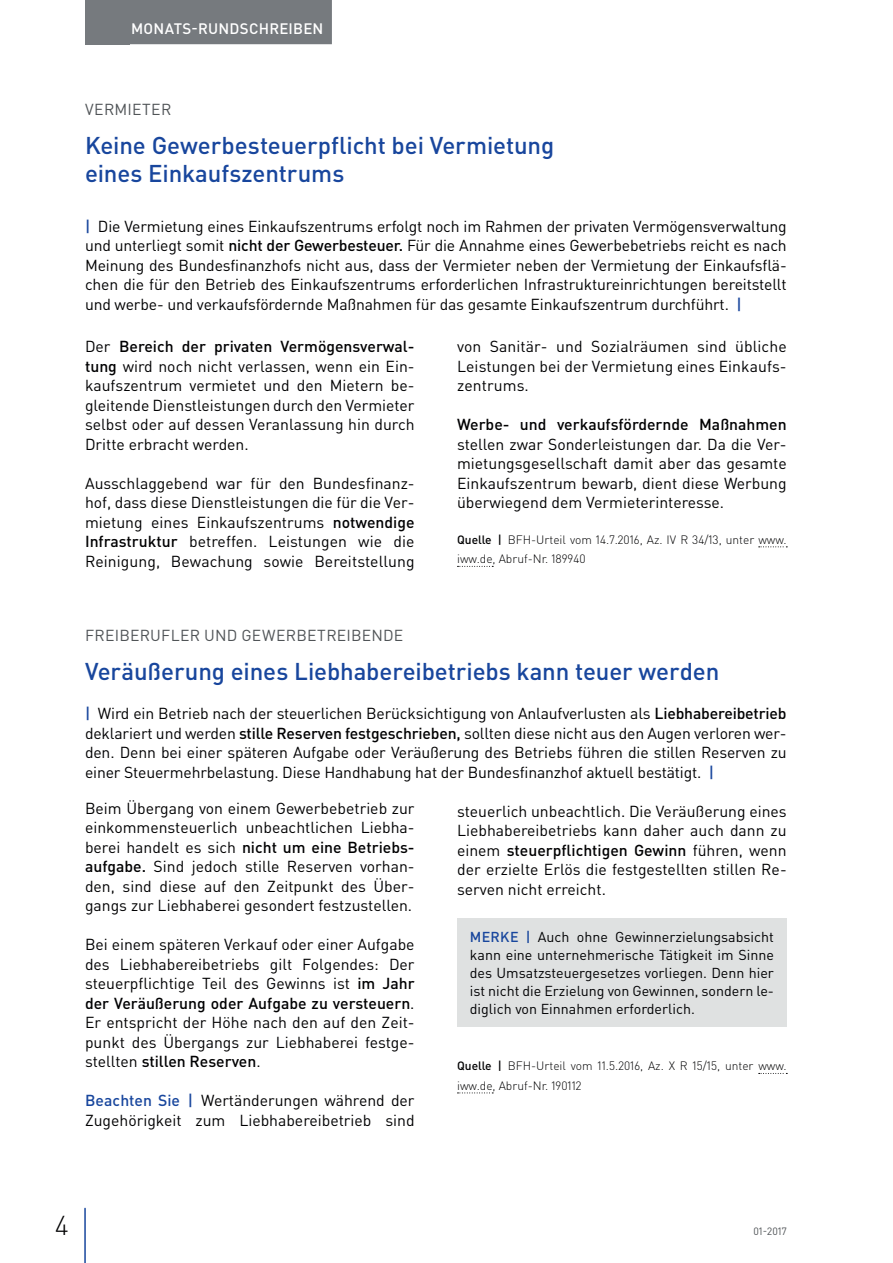
<style>
.page{position:relative;width:893px;height:1263px;background:#fff}
.page>*{position:absolute;margin:0;border:0;box-sizing:border-box;transform-origin:0 0}
.t1{font:300 27px "DIN Pro";color:#000002}
.t2{font:500 24px/28.5px "DIN Pro";letter-spacing:-.005em;color:#18469d}
.t3{font:15.75px/19.5px "DIN Pro";color:#000002;text-align:justify}
.t4{font:15.75px "DIN Pro";letter-spacing:.015em;color:#505457}
.t5{font:500 15.75px "DIN Pro";color:#000002}
.t6{font:500 15px "DIN Pro";letter-spacing:.015em;color:#fff}
.t7{font:14.25px/18px "DIN Pro";color:#000002;text-align:justify}
.t8{font:300 12px/19.5px "DIN Pro";color:#000002}
.t9{font:10.5px "DIN Pro";color:#505457}
.s1{font-weight:500;color:#18469d}
.s2{font-weight:500}
</style>
<div class="page">
<div style="left:85px;top:0;width:45px;height:44px;background:#767a7e"></div>
<hr style="left:84px;top:1208px;width:2px;height:55px;background:#18469d">
<div style="left:122px;top:0;width:210px;height:44px;background:#767a7e"></div>
<svg style="left:759px;top:546px;width:28px;height:1px"></svg>
<svg style="left:457px;top:566px;width:36px;height:1px"></svg>
<svg style="left:759px;top:1073px;width:28px;height:1px"></svg>
<svg style="left:457px;top:1092px;width:36px;height:1px"></svg>
<div style="left:457px;top:918px;width:330px;height:108px;background:#dfe1e1"></div>
<p class="t6" style="left:131px;top:18px;width:194px">MONATS-RUNDSCHREIBEN</p>
<p class="t4" style="left:85px;top:98px;width:88px">VERMIETER</p>
<h2 class="t2" style="left:85px;top:130px;width:471px">Keine Gewerbesteuerpflicht bei Vermietung eines Einkaufszentrums</h2>
<p class="t3" style="left:85px;top:216px;width:703px"><span class="s1">|</span> Die Vermietung eines Einkaufszentrums erfolgt noch im Rahmen der privaten Vermögensverwaltung und unterliegt somit <span class="s2">nicht der Gewerbesteuer.</span> Für die Annahme eines Gewerbebetriebs reicht es nach Meinung des Bundesfinanzhofs nicht aus, dass der Vermieter neben der Vermietung der Einkaufsflä&shy;chen die für den Betrieb des Einkaufszentrums erforderlichen Infrastruktureinrichtungen bereitstellt und werbe- und verkaufsfördernde Maßnahmen für das gesamte Einkaufszentrum durchführt. <span class="s1">|</span></p>
<p class="t3" style="left:85px;top:336px;width:331px">Der <span class="s2">Bereich der privaten Vermögensverwal&shy;tung</span> wird noch nicht verlassen, wenn ein Ein&shy;kaufszentrum vermietet und den Mietern be&shy;gleitende Dienstleistungen durch den Vermieter selbst oder auf dessen Veranlassung hin durch Dritte erbracht werden.</p>
<p class="t3" style="left:85px;top:473px;width:331px">Ausschlaggebend war für den Bundesfinanz&shy;hof, dass diese Dienstleistungen die für die Ver&shy;mietung eines Einkaufszentrums <span class="s2">notwendige Infrastruktur</span> betreffen. Leistungen wie die Reinigung, Bewachung sowie Bereitstellung</p>
<p class="t3" style="left:457px;top:336px;width:331px">von Sanitär- und Sozialräumen sind übliche Leistungen bei der Vermietung eines Einkaufs&shy;zentrums.</p>
<p class="t5" style="left:457px;top:414px;width:331px">Werbe- und verkaufsfördernde Maßnahmen</p>
<p class="t3" style="left:457px;top:434px;width:331px">stellen zwar Sonderleistungen dar. Da die Ver&shy;mietungsgesellschaft damit aber das gesamte Einkaufszentrum bewarb, dient diese Werbung überwiegend dem Vermieterinteresse.</p>
<p class="t8" style="left:457px;top:529px;width:331px"><span class="s2">Quelle |</span> BFH-Urteil vom 14.7.2016, Az. IV R 34/13, unter www. iww.de, Abruf-Nr. 189940</p>
<p class="t4" style="left:85px;top:625px;width:320px">FREIBERUFLER UND GEWERBETREIBENDE</p>
<h2 class="t2" style="left:85px;top:656px;width:636px">Veräußerung eines Liebhabereibetriebs kann teuer werden</h2>
<p class="t3" style="left:85px;top:703px;width:703px"><span class="s1">|</span> Wird ein Betrieb nach der steuerlichen Berücksichtigung von Anlaufverlusten als <span class="s2">Liebhabereibetrieb </span>deklariert und werden <span class="s2">stille Reserven festgeschrieben,</span> sollten diese nicht aus den Augen verloren wer&shy;den. Denn bei einer späteren Aufgabe oder Veräußerung des Betriebs führen die stillen Reserven zu einer Steuermehrbelastung. Diese Handhabung hat der Bundesfinanzhof aktuell bestätigt. <span class="s1">|</span></p>
<p class="t3" style="left:85px;top:797px;width:331px">Beim Übergang von einem Gewerbebetrieb zur einkommensteuerlich unbeachtlichen Liebha&shy;berei handelt es sich <span class="s2">nicht um eine Betriebs&shy;aufgabe.</span> Sind jedoch stille Reserven vorhan&shy;den, sind diese auf den Zeitpunkt des Über&shy;gangs zur Liebhaberei gesondert festzustellen.</p>
<p class="t3" style="left:85px;top:934px;width:331px">Bei einem späteren Verkauf oder einer Aufgabe des Liebhabereibetriebs gilt Folgendes: Der steuerpflichtige Teil des Gewinns ist <span class="s2">im Jahr der Veräußerung oder Aufgabe zu versteuern</span>.<br>Er entspricht der Höhe nach den auf den Zeit&shy;punkt des Übergangs zur Liebhaberei festge&shy;stellten <span class="s2">stillen Reserven</span>.</p>
<p class="t3" style="left:85px;top:1090px;width:331px"><span class="s1">Beachten Sie |</span> Wertänderungen während der<br>Zugehörigkeit zum Liebhabereibetrieb sind</p>
<p class="t3" style="left:457px;top:801px;width:331px">steuerlich unbeachtlich. Die Veräußerung eines Liebhabereibetriebs kann daher auch dann zu einem <span class="s2">steuerpflichtigen Gewinn</span> führen, wenn der erzielte Erlös die festgestellten stillen Re&shy;serven nicht erreicht.</p>
<p class="t7" style="left:470px;top:927px;width:306px"><span class="s1">MERKE |</span> Auch ohne Gewinnerzielungsabsicht kann eine unternehmerische Tätigkeit im Sinne des Umsatzsteuergesetzes vorliegen. Denn hier ist nicht die Erzielung von Gewinnen, sondern le&shy;diglich von Einnahmen erforderlich.</p>
<p class="t8" style="left:457px;top:1056px;width:331px"><span class="s2">Quelle |</span> BFH-Urteil vom 11.5.2016, Az. X R 15/15, unter www. iww.de, Abruf-Nr. 190112</p>
<h1 class="t1" style="left:55px;top:1207px;width:15px">4</h1>
<p class="t9" style="left:753px;top:1224px;width:35px">01-2017</p>
</div>
